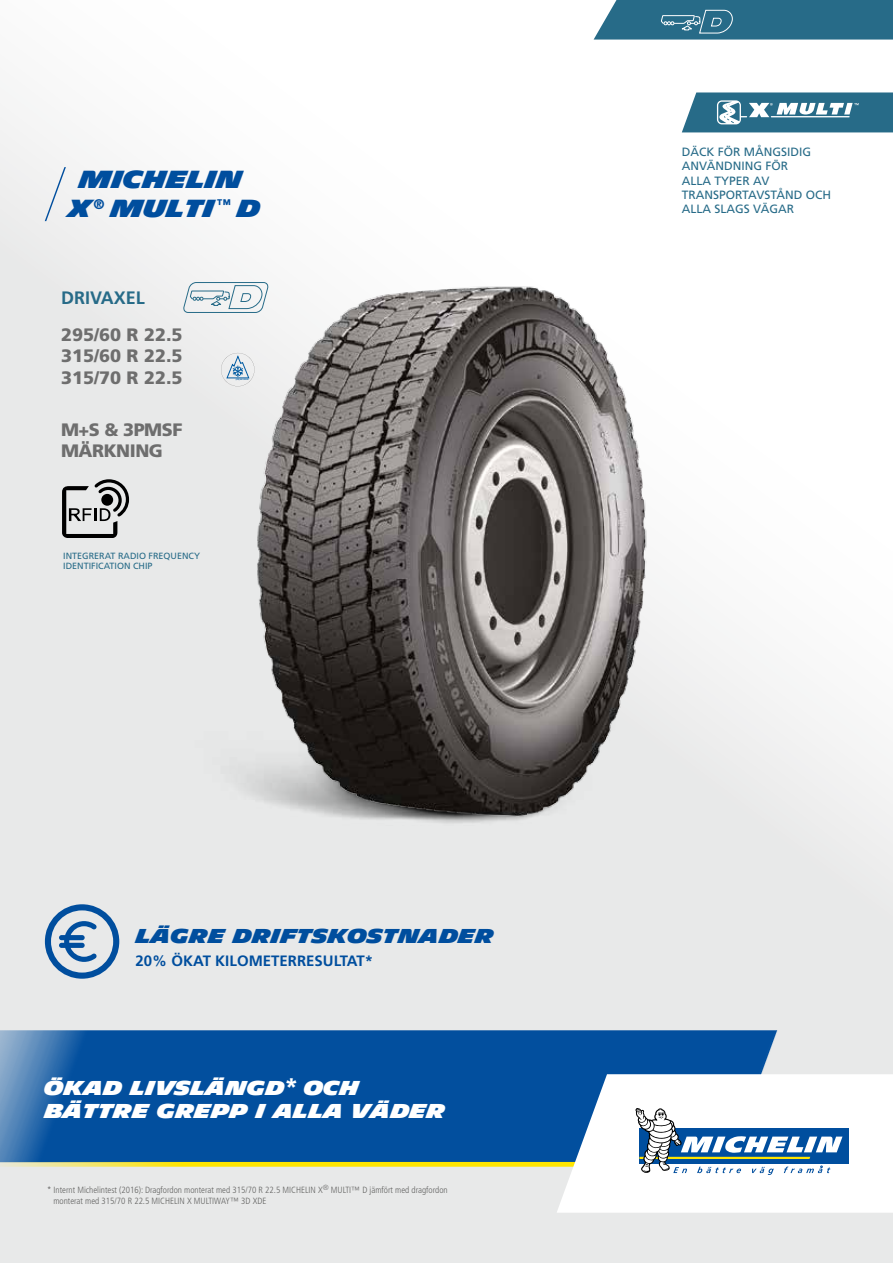
<style>
.page{position:relative;width:893px;height:1263px;background:#fff}
.page>*{position:absolute;margin:0;border:0;box-sizing:border-box;transform-origin:0 0}
.t1{font:900 24px/28.8px "Michelin Beta";letter-spacing:-.05em;color:#004e9e;text-align:center}
.t2{font:900 19.5px/23.4px "Michelin Beta";letter-spacing:-.025em;color:#fff}
.t3{font:900 19.5px "Michelin Beta";letter-spacing:-.025em;color:#004e9e}
.t4{font:900 18px/21.6px "Frutiger LT Std";color:#6e6e6e;text-align:justify}
.t5{font:900 18px/21.6px "Frutiger LT Std";letter-spacing:-.025em;color:#6e6e6e}
.t6{font:700 18px "Frutiger LT Std";color:#276b88}
.t7{font:700 15px "Frutiger LT Std";color:#004e9e}
.t8{font:12px/14.4px "Frutiger LT Std";color:#276b88}
.t9{font:300 condensed 9px/10.5px "Frutiger LT Std";color:#626261}
.t10{font:9px/10.8px "Frutiger LT Std";color:#276b88}
.t11{font:700 1.95px "Helvetica Neue";color:#0062ae}
.s1{font-family:"Frutiger LT Std";font-size:24px}
</style>
<div class="page">
<div style="left:0;top:0;width:893px;height:1263px;background:linear-gradient(to bottom,#fefefe,#e3e4e4)"></div>
<svg style="left:43px;top:166px;width:24px;height:57px"></svg>
<svg style="left:594px;top:0;width:299px;height:40px;background:#367590"></svg>
<div style="left:178px;top:629px;width:532px;height:236px;background:#e8e9e9"></div>
<img style="left:230px;top:278px;width:450px;height:575px">
<svg style="left:183px;top:282px;width:85px;height:31px"></svg>
<svg style="left:682px;top:92px;width:211px;height:40px;background:#4f879e"></svg>
<svg style="left:221px;top:353px;width:33px;height:33px"></svg>
<svg style="left:0;top:1030px;width:778px;height:78px;background:#0c56a1"></svg>
<svg style="left:557px;top:1074px;width:336px;height:139px"></svg>
<svg style="left:45px;top:904px;width:74px;height:75px;background:#97b3ce"></svg>
<svg style="left:62px;top:479px;width:68px;height:59px;background:#a1a2a2"></svg>
<svg style="left:0;top:1108px;width:850px;height:67px"></svg>
<h1 class="t1" style="left:68px;top:166px;width:194px">MICHELIN<br>X <sup>®</sup> MULTI <sup>™</sup> D</h1>
<h3 class="t6" style="left:61px;top:287px;width:85px">DRIVAXEL</h3>
<h3 class="t4" style="left:61px;top:324px;width:123px">295/60 R 22.5<br>315/60 R 22.5<br>315/70 R 22.5</h3>
<h3 class="t5" style="left:61px;top:419px;width:123px">M+S &amp; 3PMSF<br>MÄRKNING</h3>
<p class="t11" style="left:236px;top:378px;width:14px">(CE) 661/2009</p>
<p class="t10" style="left:63px;top:550px;width:138px">INTEGRERAT RADIO FREQUENCY<br>IDENTIFICATION CHIP</p>
<h2 class="t3" style="left:136px;top:925px;width:360px">LÄGRE DRIFTSKOSTNADER</h2>
<h3 class="t7" style="left:136px;top:951px;width:239px">20% ÖKAT KILOMETERRESULTAT*</h3>
<h2 class="t2" style="left:44px;top:1076px;width:403px">ÖKAD LIVSLÄNGD<span class="s1">*</span> OCH<br>BÄTTRE GREPP I ALLA VÄDER</h2>
<p class="t9" style="left:53px;top:1185px;width:396px;text-indent:-6px">* Internt Michelintest (2016): Dragfordon monterat med 315/70 R 22.5 MICHELIN X<sup>®</sup> MULTI™ D jämfört med dragfordon monterat med 315/70 R 22.5 MICHELIN X MULTIWAY™ 3D XDE</p>
<h3 class="t8" style="left:682px;top:144px;width:151px">DÄCK FÖR MÅNGSIDIG<br>ANVÄNDNING FÖR<br>ALLA TYPER AV<br>TRANSPORTAVSTÅND OCH<br>ALLA SLAGS VÄGAR</h3>
</div>
